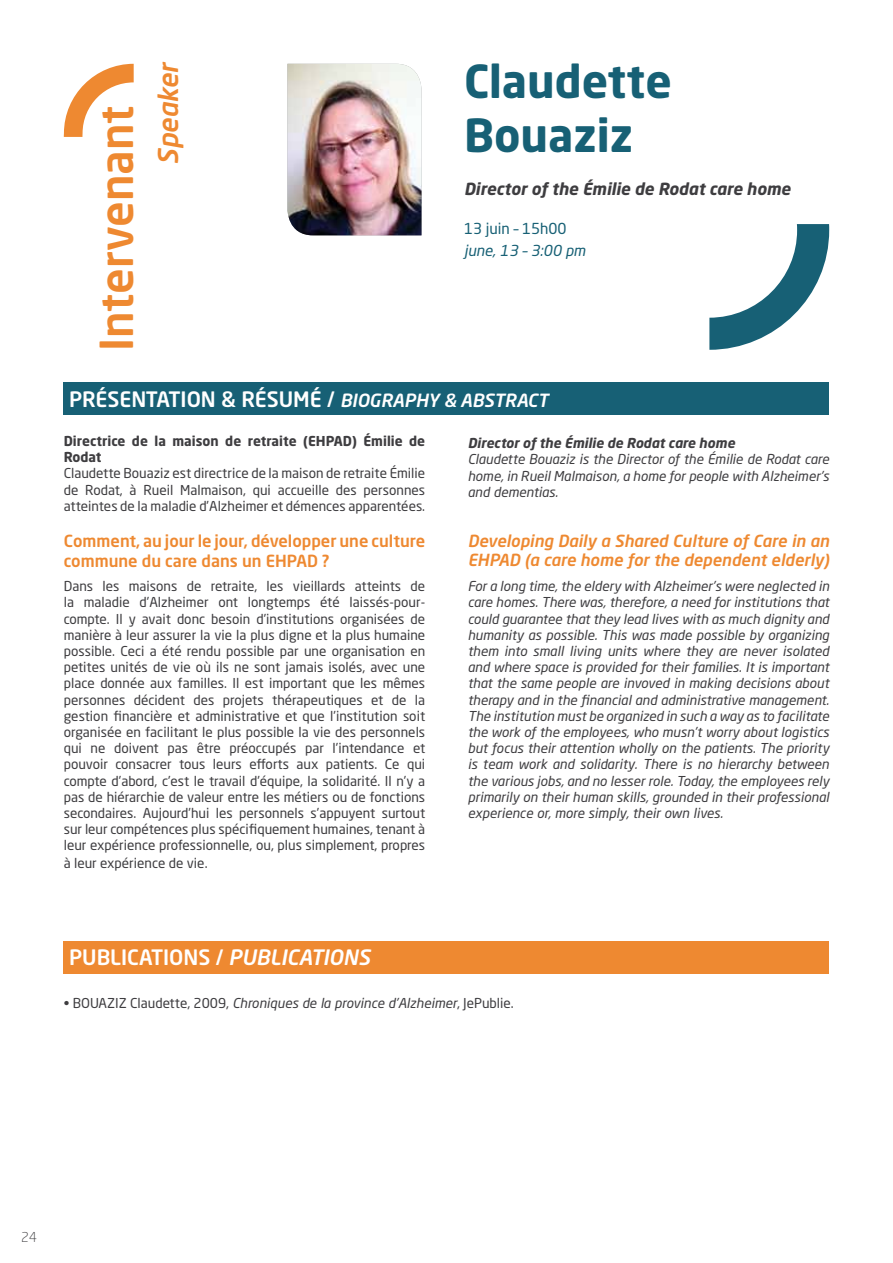
<style>
.page{position:relative;width:893px;height:1263px;background:#fff}
.page>*{position:absolute;margin:0;border:0;box-sizing:border-box;transform-origin:0 0}
.t1{font:700 45px/54px "Neo Sans Std";color:#176075}
.t2{font:500 45px "Neo Sans Std";color:#ee8931}
.t3{font:italic 500 27px "Neo Sans Std";color:#ee8931}
.t4{font:500 21px "Neo Sans Std";color:#fff}
.t5{font:italic 500 16.5px/19.8px "Neo Sans Std";color:#ee8931}
.t6{font:500 16.5px/19.8px "Neo Sans Std";color:#ee8931}
.t7{font:italic 700 16.5px "Neo Sans Std";color:#3e3d40}
.t8{font:italic 15px "Neo Sans Std";color:#176075}
.t9{font:15px "Neo Sans Std";color:#176075}
.t10{font:13.5px/16.2px "Neo Sans Std";color:#3e3d40;text-align:justify}
.t11{font:italic 13.5px/16.2px "Neo Sans Std";color:#3e3d40;text-align:justify}
.t12{font:700 13.5px/16.2px "Neo Sans Std";color:#3e3d40}
.t13{font:italic 700 13.5px "Neo Sans Std";color:#3e3d40}
.t14{font:300 13.5px "Neo Sans Std";color:#3e3d40}
.s1{font-style:italic;font-size:18px}
.s2{font-style:italic}
</style>
<div class="page">
<img style="left:287px;top:64px;width:134px;height:171px">
<svg style="left:64px;top:64px;width:70px;height:73px"></svg>
<svg style="left:709px;top:224px;width:120px;height:126px"></svg>
<div style="left:64px;top:383px;width:765px;height:32px;background:#176075"></div>
<div style="left:64px;top:941px;width:765px;height:32px;background:#ee8931"></div>
<h1 class="t2" style="left:88px;top:351px;width:246px;rotate:-90deg">Intervenant</h1>
<h2 class="t3" style="left:151px;top:165px;width:105px;rotate:-90deg">Speaker</h2>
<h1 class="t1" style="left:464px;top:53px;width:210px">Claudette<br>Bouaziz</h1>
<p class="t7" style="left:464px;top:178px;width:328px">Director of the Émilie de Rodat care home</p>
<p class="t9" style="left:464px;top:220px;width:104px">13 juin – 15h00</p>
<p class="t8" style="left:464px;top:241px;width:123px">june, 13 – 3:00 pm</p>
<h3 class="t4" style="left:69px;top:386px;width:481px">PRÉSENTATION &amp; RÉSUMÉ / <span class="s1">BIOGRAPHY &amp; ABSTRACT</span></h3>
<p class="t12" style="left:64px;top:432px;width:363px">Directrice de la maison de retraite (EHPAD) Émilie de<br>Rodat</p>
<p class="t10" style="left:64px;top:465px;width:363px">Claudette Bouaziz est directrice de la maison de retraite Émilie de Rodat, à Rueil Malmaison, qui accueille des personnes atteintes de la maladie d’Alzheimer et démences apparentées.</p>
<p class="t6" style="left:64px;top:530px;width:363px">Comment, au jour le jour, développer une culture commune du care dans un EHPAD ?</p>
<p class="t10" style="left:64px;top:578px;width:363px">Dans les maisons de retraite, les vieillards atteints de la maladie d’Alzheimer ont longtemps été laissés-pour&shy;compte. Il y avait donc besoin d’institutions organisées de manière à leur assurer la vie la plus digne et la plus humaine possible. Ceci a été rendu possible par une organisation en petites unités de vie où ils ne sont jamais isolés, avec une place donnée aux familles. Il est important que les mêmes personnes décident des projets thérapeutiques et de la gestion financière et administrative et que l’institution soit organisée en facilitant le plus possible la vie des personnels qui ne doivent pas être préoccupés par l’intendance et pouvoir consacrer tous leurs efforts aux patients. Ce qui compte d’abord, c’est le travail d’équipe, la solidarité. Il n’y a pas de hiérarchie de valeur entre les métiers ou de fonctions secondaires. Aujourd’hui les personnels s’appuyent surtout sur leur compétences plus spécifiquement humaines, tenant à leur expérience professionnelle, ou, plus simplement, propres</p>
<p class="t10" style="left:64px;top:855px;width:145px">à leur expérience de vie.</p>
<h3 class="t4" style="left:69px;top:944px;width:303px">PUBLICATIONS / <span class="s2">PUBLICATIONS</span></h3>
<p class="t13" style="left:468px;top:434px;width:269px">Director of the Émilie de Rodat care home</p>
<p class="t11" style="left:468px;top:451px;width:363px">Claudette Bouaziz is the Director of the Émilie de Rodat care home, in Rueil Malmaison, a home for people with Alzheimer’s and dementias.</p>
<p class="t5" style="left:468px;top:530px;width:363px">Developing Daily a Shared Culture of Care in an<br>EHPAD (a care home for the dependent elderly)</p>
<p class="t11" style="left:468px;top:578px;width:363px">For a long time, the eldery with Alzheimer’s were neglected in care homes. There was, therefore, a need for institutions that could guarantee that they lead lives with as much dignity and humanity as possible. This was made possible by organizing them into small living units where they are never isolated and where space is provided for their families. It is important that the same people are invoved in making decisions about therapy and in the financial and administrative management.<br>The institution must be organized in such a way as to facilitate the work of the employees, who musn’t worry about logistics but focus their attention wholly on the patients. The priority is team work and solidarity. There is no hierarchy between the various jobs, and no lesser role. Today, the employees rely primarily on their human skills, grounded in their professional experience or, more simply, their own lives.</p>
<p class="t10" style="left:64px;top:994px;width:451px">• BOUAZIZ Claudette, 2009, <span class="s2">Chroniques de la province d’Alzheimer</span>, JePublie.</p>
<p class="t14" style="left:21px;top:1229px;width:17px">24</p>
</div>
